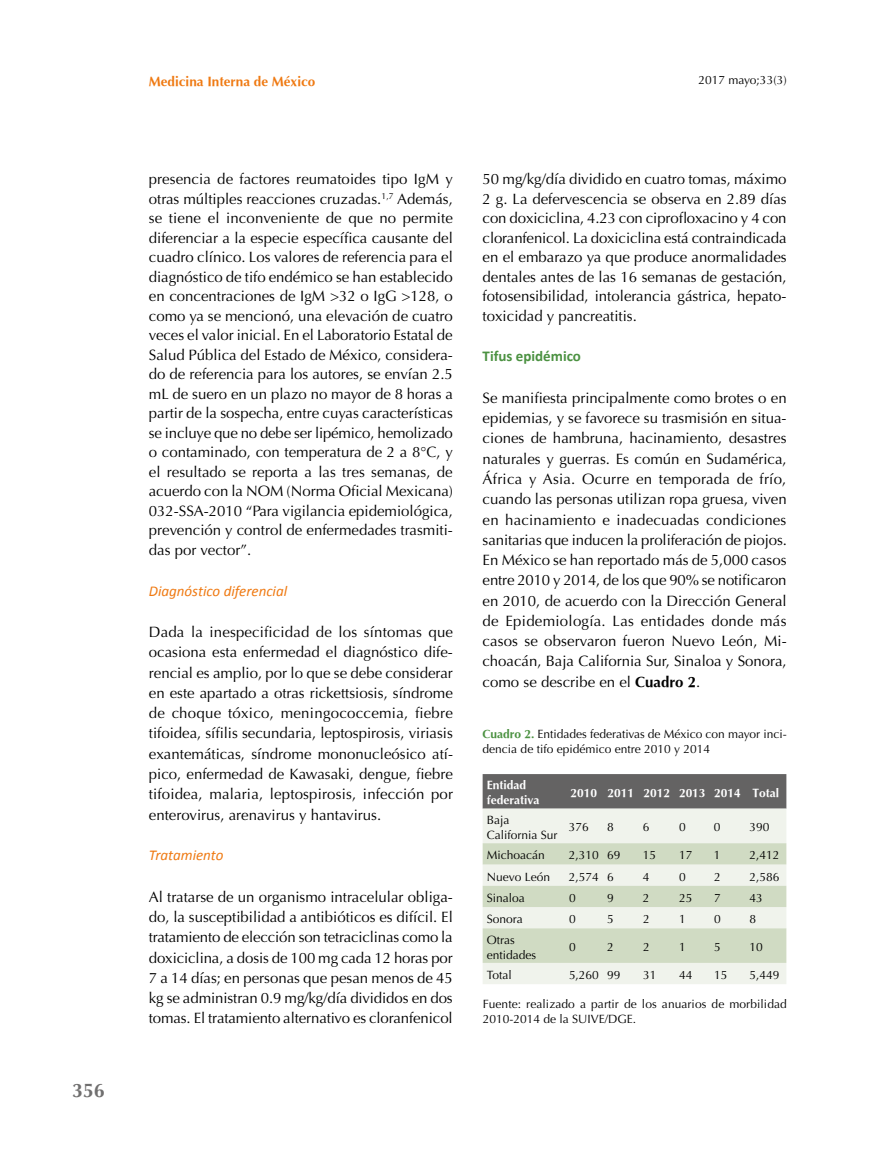
<style>
.page{position:relative;width:893px;height:1149px;background:#fff}
.page>*{position:absolute;margin:0;border:0;box-sizing:border-box;transform-origin:0 0}
.t1{font:700 19.5px "Optima";color:#706f6f}
.t2{font:15px/20.2px "Optima";color:#000;text-align:justify}
.t3{font:italic 15px "Calibri";color:#ef7a13}
.t4{font:700 15px "Calibri";color:#4b9141}
.t5{font:700 13.5px "Optima";color:#ef7a13}
.t6{font:12px/15px "Optima";color:#000}
.t7{font:700 12px/15px "Optima";color:#fff}
.s1{font-weight:700}
.s2{font-weight:700;color:#4b9141}
</style>
<div class="page">
<div style="left:483px;top:774px;width:303px;height:34px;background:#646363"></div>
<div style="left:483px;top:808px;width:303px;height:175px;background:#f0f3ec"></div>
<svg style="left:483px;top:843px;width:303px;height:119px;background:#dbe3d1"></svg>
<h1 class="t1" style="left:72px;top:1079px;width:34px">356</h1>
<p class="t5" style="left:149px;top:73px;width:168px">Medicina Interna de México</p>
<p class="t6" style="left:698px;top:73px;width:90px">2017 mayo;33(3)</p>
<p class="t2" style="left:149px;top:169px;width:306px;line-height:19.5px">presencia de factores reumatoides tipo IgM y otras múltiples reacciones cruzadas.<sup>1,7</sup> Además, se tiene el inconveniente de que no permite diferenciar a la especie específica causante del cuadro clínico. Los valores de referencia para el diagnóstico de tifo endémico se han establecido en concentraciones de IgM &gt;32 o IgG &gt;128, o como ya se mencionó, una elevación de cuatro veces el valor inicial. En el Laboratorio Estatal de Salud Pública del Estado de México, considera&shy;do de referencia para los autores, se envían 2.5 mL de suero en un plazo no mayor de 8 horas a partir de la sospecha, entre cuyas características se incluye que no debe ser lipémico, hemolizado o contaminado, con temperatura de 2 a 8°C, y el resultado se reporta a las tres semanas, de acuerdo con la NOM (Norma Oficial Mexicana)<br>032-SSA-2010 “Para vigilancia epidemiológica, prevención y control de enfermedades trasmiti&shy;das por vector”.</p>
<p class="t3" style="left:149px;top:580px;width:140px">Diagnóstico diferencial</p>
<p class="t2" style="left:149px;top:622px;width:306px">Dada la inespecificidad de los síntomas que ocasiona esta enfermedad el diagnóstico dife&shy;rencial es amplio, por lo que se debe considerar en este apartado a otras rickettsiosis, síndrome de choque tóxico, meningococcemia, fiebre tifoidea, sífilis secundaria, leptospirosis, viriasis exantemáticas, síndrome mononucleósico atí&shy;pico, enfermedad de Kawasaki, dengue, fiebre tifoidea, malaria, leptospirosis, infección por enterovirus, arenavirus y hantavirus.</p>
<p class="t3" style="left:149px;top:844px;width:76px">Tratamiento</p>
<p class="t2" style="left:149px;top:886px;width:306px">Al tratarse de un organismo intracelular obliga&shy;do, la susceptibilidad a antibióticos es difícil. El tratamiento de elección son tetraciclinas como la doxiciclina, a dosis de 100 mg cada 12 horas por 7 a 14 días; en personas que pesan menos de 45 kg se administran 0.9 mg/kg/día divididos en dos tomas. El tratamiento alternativo es cloranfenicol</p>
<p class="t2" style="left:483px;top:169px;width:306px;line-height:19.5px">50 mg/kg/día dividido en cuatro tomas, máximo 2 g. La defervescencia se observa en 2.89 días con doxiciclina, 4.23 con ciprofloxacino y 4 con cloranfenicol. La doxiciclina está contraindicada en el embarazo ya que produce anormalidades dentales antes de las 16 semanas de gestación, fotosensibilidad, intolerancia gástrica, hepato&shy;toxicidad y pancreatitis.</p>
<p class="t4" style="left:483px;top:347px;width:100px">Tifus epidémico</p>
<p class="t2" style="left:483px;top:388px;width:306px">Se manifiesta principalmente como brotes o en epidemias, y se favorece su trasmisión en situa&shy;ciones de hambruna, hacinamiento, desastres naturales y guerras. Es común en Sudamérica, África y Asia. Ocurre en temporada de frío, cuando las personas utilizan ropa gruesa, viven en hacinamiento e inadecuadas condiciones sanitarias que inducen la proliferación de piojos.<br>En México se han reportado más de 5,000 casos entre 2010 y 2014, de los que 90% se notificaron en 2010, de acuerdo con la Dirección General de Epidemiología. Las entidades donde más casos se observaron fueron Nuevo León, Mi&shy;choacán, Baja California Sur, Sinaloa y Sonora, como se describe en el <span class="s1">Cuadro 2</span>.</p>
<p class="t6" style="left:483px;top:726px;width:306px"><span class="s2">Cuadro 2.</span> Entidades federativas de México con mayor inci&shy;dencia de tifo epidémico entre 2010 y 2014</p>
<p class="t7" style="left:487px;top:777px;width:54px">Entidad federativa</p>
<p class="t7" style="left:570px;top:785px;width:210px">2010 2011 2012 2013 2014 Total</p>
<p class="t6" style="left:487px;top:812px;width:72px">Baja<br>California Sur</p>
<p class="t6" style="left:569px;top:819px;width:22px">376</p>
<p class="t6" style="left:607px;top:819px;width:8px">8</p>
<p class="t6" style="left:643px;top:819px;width:8px">6</p>
<p class="t6" style="left:679px;top:819px;width:8px">0</p>
<p class="t6" style="left:714px;top:819px;width:8px">0</p>
<p class="t6" style="left:749px;top:819px;width:22px">390</p>
<p class="t6" style="left:487px;top:847px;width:59px">Michoacán</p>
<p class="t6" style="left:569px;top:847px;width:53px">2,310 69</p>
<p class="t6" style="left:643px;top:847px;width:15px">15</p>
<p class="t6" style="left:679px;top:847px;width:15px">17</p>
<p class="t6" style="left:714px;top:847px;width:8px">1</p>
<p class="t6" style="left:749px;top:847px;width:32px">2,412</p>
<p class="t6" style="left:487px;top:869px;width:65px">Nuevo León</p>
<p class="t6" style="left:569px;top:869px;width:46px">2,574 6</p>
<p class="t6" style="left:643px;top:869px;width:8px">4</p>
<p class="t6" style="left:679px;top:869px;width:8px">0</p>
<p class="t6" style="left:714px;top:869px;width:8px">2</p>
<p class="t6" style="left:749px;top:869px;width:32px">2,586</p>
<p class="t6" style="left:487px;top:890px;width:40px">Sinaloa</p>
<p class="t6" style="left:569px;top:890px;width:8px">0</p>
<p class="t6" style="left:607px;top:890px;width:8px">9</p>
<p class="t6" style="left:643px;top:890px;width:8px">2</p>
<p class="t6" style="left:679px;top:890px;width:15px">25</p>
<p class="t6" style="left:714px;top:890px;width:8px">7</p>
<p class="t6" style="left:749px;top:890px;width:15px">43</p>
<p class="t6" style="left:487px;top:911px;width:37px">Sonora</p>
<p class="t6" style="left:569px;top:911px;width:8px">0</p>
<p class="t6" style="left:607px;top:911px;width:8px">5</p>
<p class="t6" style="left:643px;top:911px;width:8px">2</p>
<p class="t6" style="left:679px;top:911px;width:8px">1</p>
<p class="t6" style="left:714px;top:911px;width:8px">0</p>
<p class="t6" style="left:749px;top:911px;width:8px">8</p>
<p class="t6" style="left:487px;top:931px;width:51px">Otras entidades</p>
<p class="t6" style="left:569px;top:939px;width:8px">0</p>
<p class="t6" style="left:607px;top:939px;width:8px">2</p>
<p class="t6" style="left:643px;top:939px;width:8px">2</p>
<p class="t6" style="left:679px;top:939px;width:8px">1</p>
<p class="t6" style="left:714px;top:939px;width:8px">5</p>
<p class="t6" style="left:749px;top:939px;width:15px">10</p>
<p class="t6" style="left:487px;top:967px;width:26px">Total</p>
<p class="t6" style="left:569px;top:967px;width:53px">5,260 99</p>
<p class="t6" style="left:643px;top:967px;width:15px">31</p>
<p class="t6" style="left:679px;top:967px;width:15px">44</p>
<p class="t6" style="left:714px;top:967px;width:15px">15</p>
<p class="t6" style="left:749px;top:967px;width:32px">5,449</p>
<p class="t6" style="left:483px;top:996px;width:306px">Fuente: realizado a partir de los anuarios de morbilidad<br>2010-2014 de la SUIVE/DGE.</p>
</div>
